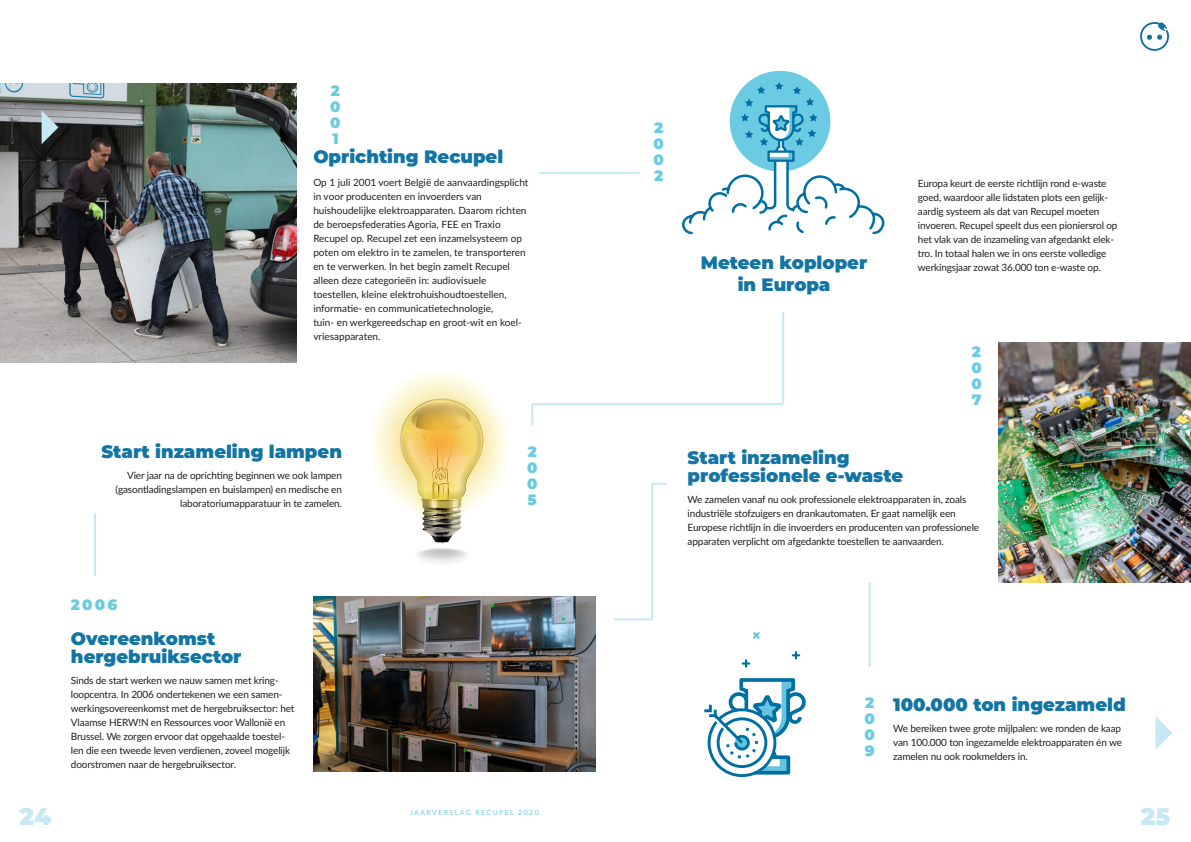
<style>
.page{position:relative;width:1191px;height:842px;background:#fff}
.page>*{position:absolute;margin:0;border:0;box-sizing:border-box;transform-origin:0 0}
.t1{font:900 24px "Montserrat";color:#c5e8f3}
.t2{font:900 18px/18px "Montserrat";color:#1275a4}
.t3{font:900 15px "Montserrat";color:#6bcbe3}
.Alineastijl_1{font:10px/14px "Lato";letter-spacing:-.015em;color:#231f20}
.t4{font:7px "Lato";letter-spacing:.2em;color:#6bcbe3}
</style>
<div class="page">
<svg style="left:1140px;top:22px;width:29px;height:29px"></svg>
<div style="left:729px;top:71px;width:101px;height:100px;background:#6bcbe3;border-radius:50%"></div>
<img style="left:0;top:83px;width:296px;height:280px">
<svg style="left:682px;top:82px;width:203px;height:153px"></svg>
<svg style="left:372px;top:372px;width:136px;height:191px"></svg>
<img style="left:313px;top:597px;width:282px;height:174px">
<img style="left:999px;top:342px;width:192px;height:241px">
<svg style="left:704px;top:678px;width:102px;height:100px"></svg>
<svg style="left:743px;top:660px;width:6px;height:7px"></svg>
<svg style="left:753px;top:632px;width:7px;height:7px"></svg>
<svg style="left:792px;top:652px;width:7px;height:6px"></svg>
<hr style="left:539px;top:172px;width:100px;height:2px;background:#c5e8f3">
<hr style="left:782px;top:312px;width:2px;height:92px;background:#c5e8f3">
<hr style="left:94px;top:513px;width:2px;height:63px;background:#c5e8f3">
<hr style="left:532px;top:403px;width:250px;height:2px;background:#c5e8f3">
<hr style="left:614px;top:618px;width:38px;height:2px;background:#c5e8f3">
<hr style="left:651px;top:484px;width:2px;height:135px;background:#c5e8f3">
<svg style="left:652px;top:483px;width:14px;height:2px"></svg>
<hr style="left:868px;top:583px;width:2px;height:84px;background:#c5e8f3">
<hr style="left:531px;top:405px;width:2px;height:20px;background:#c5e8f3">
<svg style="left:42px;top:111px;width:16px;height:33px"></svg>
<svg style="left:1155px;top:716px;width:17px;height:34px"></svg>
<p class="t3" style="left:331px;top:80px;width:11px">2</p>
<p class="t3" style="left:330px;top:96px;width:12px">0</p>
<p class="t3" style="left:330px;top:112px;width:12px">0</p>
<p class="t3" style="left:332px;top:128px;width:8px">1</p>
<p class="t2" style="left:313px;top:147px;width:191px">Oprichting Recupel</p>
<p class="Alineastijl_1" style="left:313px;top:175px;width:217px">Op 1 juli 2001 voert België de aanvaardingsplicht in voor producenten en invoerders van huishoudelijke elektroapparaten. Daarom richten de beroepsfederaties Agoria, FEE en Traxio Recupel op. Recupel zet een inzamelsysteem op poten om elektro in te zamelen, te transporteren en te verwerken. In het begin zamelt Recupel alleen deze categorieën in: audiovisuele toestellen, kleine elektrohuishoudtoestellen, informatie- en communicatietechnologie,<br>tuin- en werkgereedschap en groot-wit en koel&shy;vriesapparaten.</p>
<p class="t2" style="left:101px;top:441px;width:242px">Start inzameling lampen</p>
<p class="Alineastijl_1" style="left:116px;top:468px;width:228px;text-align:right">Vier jaar na de oprichting beginnen we ook lampen (gasontladingslampen en buislampen) en medische en laboratoriumapparatuur in te zamelen.</p>
<p class="t3" style="left:71px;top:593px;width:48px">2006</p>
<p class="t2" style="left:71px;top:628px;width:172px">Overeenkomst hergebruiksector</p>
<p class="Alineastijl_1" style="left:71px;top:673px;width:225px">Sinds de start werken we nauw samen met kring&shy;loopcentra. In 2006 ondertekenen we een samen&shy;werkingsovereenkomst met de hergebruiksector: het Vlaamse HERW!N en Ressources voor Wallonië en Brussel. We zorgen ervoor dat opgehaalde toestel&shy;len die een tweede leven verdienen, zoveel mogelijk doorstromen naar de hergebruiksector.</p>
<p class="t3" style="left:528px;top:440px;width:11px">2</p>
<p class="t3" style="left:527px;top:456px;width:12px">0</p>
<p class="t3" style="left:527px;top:472px;width:12px">0</p>
<p class="t3" style="left:527px;top:488px;width:11px">5</p>
<p class="t3" style="left:654px;top:116px;width:11px">2</p>
<p class="t3" style="left:653px;top:132px;width:12px">0</p>
<p class="t3" style="left:653px;top:148px;width:12px">0</p>
<p class="t3" style="left:654px;top:164px;width:11px">2</p>
<p class="t2" style="left:701px;top:250px;width:168px;line-height:22px;text-align:center">Meteen koploper in Europa</p>
<p class="Alineastijl_1" style="left:918px;top:176px;width:201px">Europa keurt de eerste richtlijn rond e-waste goed, waardoor alle lidstaten plots een gelijk&shy;aardig systeem als dat van Recupel moeten invoeren. Recupel speelt dus een pioniersrol op het vlak van de inzameling van afgedankt elek&shy;tro. In totaal halen we in ons eerste volledige werkingsjaar zowat 36.000 ton e-waste op.</p>
<p class="t3" style="left:972px;top:340px;width:11px">2</p>
<p class="t3" style="left:971px;top:356px;width:12px">0</p>
<p class="t3" style="left:971px;top:372px;width:12px">0</p>
<p class="t3" style="left:971px;top:388px;width:11px">7</p>
<p class="t2" style="left:687px;top:447px;width:217px">Start inzameling professionele e-waste</p>
<p class="Alineastijl_1" style="left:687px;top:492px;width:293px">We zamelen vanaf nu ook professionele elektroapparaten in, zoals industriële stofzuigers en drankautomaten. Er gaat namelijk een Europese richtlijn in die invoerders en producenten van professionele apparaten verplicht om afgedankte toestellen te aanvaarden.</p>
<p class="t3" style="left:865px;top:692px;width:11px">2</p>
<p class="t3" style="left:864px;top:708px;width:12px">0</p>
<p class="t3" style="left:864px;top:724px;width:12px">0</p>
<p class="t3" style="left:864px;top:740px;width:11px">9</p>
<p class="t2" style="left:893px;top:695px;width:234px">100.000 ton ingezameld</p>
<p class="Alineastijl_1" style="left:893px;top:721px;width:230px;text-align:justify">We bereiken twee grote mijlpalen: we ronden de kaap van 100.000 ton ingezamelde elektroapparaten én we zamelen nu ook rookmelders in.</p>
<h1 class="t1" style="left:20px;top:798px;width:33px">24</h1>
<h1 class="t1" style="left:1140px;top:798px;width:31px">25</h1>
<p class="t4" style="left:410px;top:807px;width:130px">JAARVERSLAG RECUPEL 2020</p>
</div>
